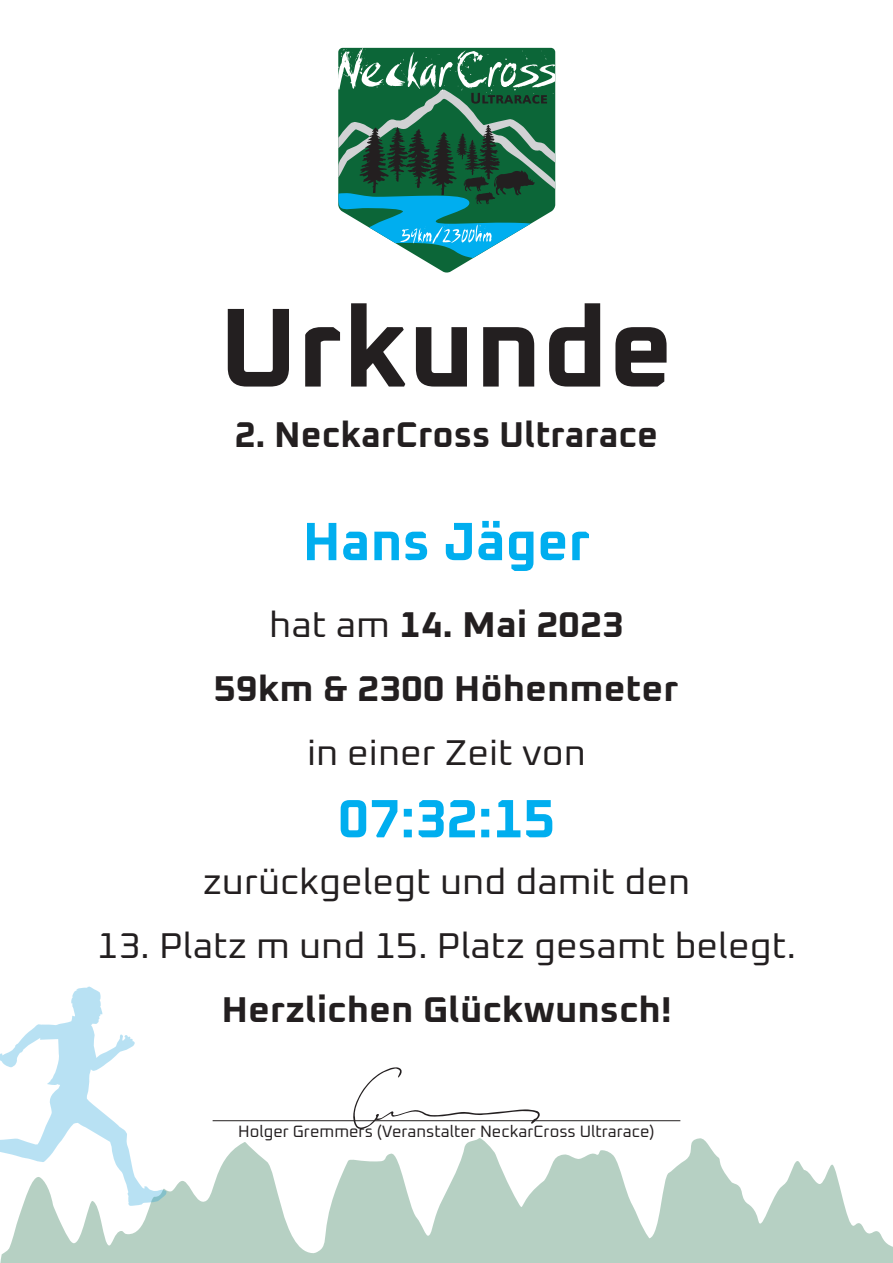
<style>
.page{position:relative;width:893px;height:1263px;background:#fff}
.page>*{position:absolute;margin:0;border:0;box-sizing:border-box;transform-origin:0 0}
.t1{font:200 112.5px "Oxanium";color:#231f20}
.t2{font:200 54px "Oxanium";color:#00aeef}
.t3{font:200 36px/64.2px "Oxanium";color:#231f20;text-align:center;scale:1.05 1}
.t4{font:200 36px "Oxanium";color:#231f20}
.t5{font:200 16.5px "Oxanium";color:#231f20}
</style>
<div class="page">
<svg style="left:0;top:1138px;width:893px;height:125px;fill:#b6d0c3"></svg>
<svg style="left:420px;top:258px;width:53px;height:15px"></svg>
<svg style="left:338px;top:47px;width:217px;height:211px;background:#3d8471"></svg>
<hr style="left:213px;top:1120px;width:467px;height:1px;background:#231f20">
<svg style="left:0;top:986px;width:167px;height:220px"></svg>
<svg style="left:353px;top:1067px;width:187px;height:62px"></svg>
<h1 class="t1" style="left:219px;top:279px;width:456px">Urkunde</h1>
<p class="t4" style="left:235px;top:412px;width:425px">2. NeckarCross Ultrarace</p>
<h2 class="t2" style="left:303px;top:508px;width:289px">Hans Jäger</h2>
<p class="t3" style="left:214px;top:591px;width:444px">hat am 14. Mai 2023<br>59km &amp; 2300 Höhenmeter in einer Zeit von</p>
<h2 class="t2" style="left:338px;top:786px;width:219px">07:32:15</h2>
<p class="t3" style="left:203px;top:848px;width:466px">zurückgelegt und damit den</p>
<p class="t3" style="left:97px;top:912px;width:668px">13. Platz m und 15. Platz gesamt belegt.<br>Herzlichen Glückwunsch!</p>
<p class="t5" style="left:238px;top:1121px;width:418px">Holger Gremmers (Veranstalter NeckarCross Ultrarace)</p>
</div>
